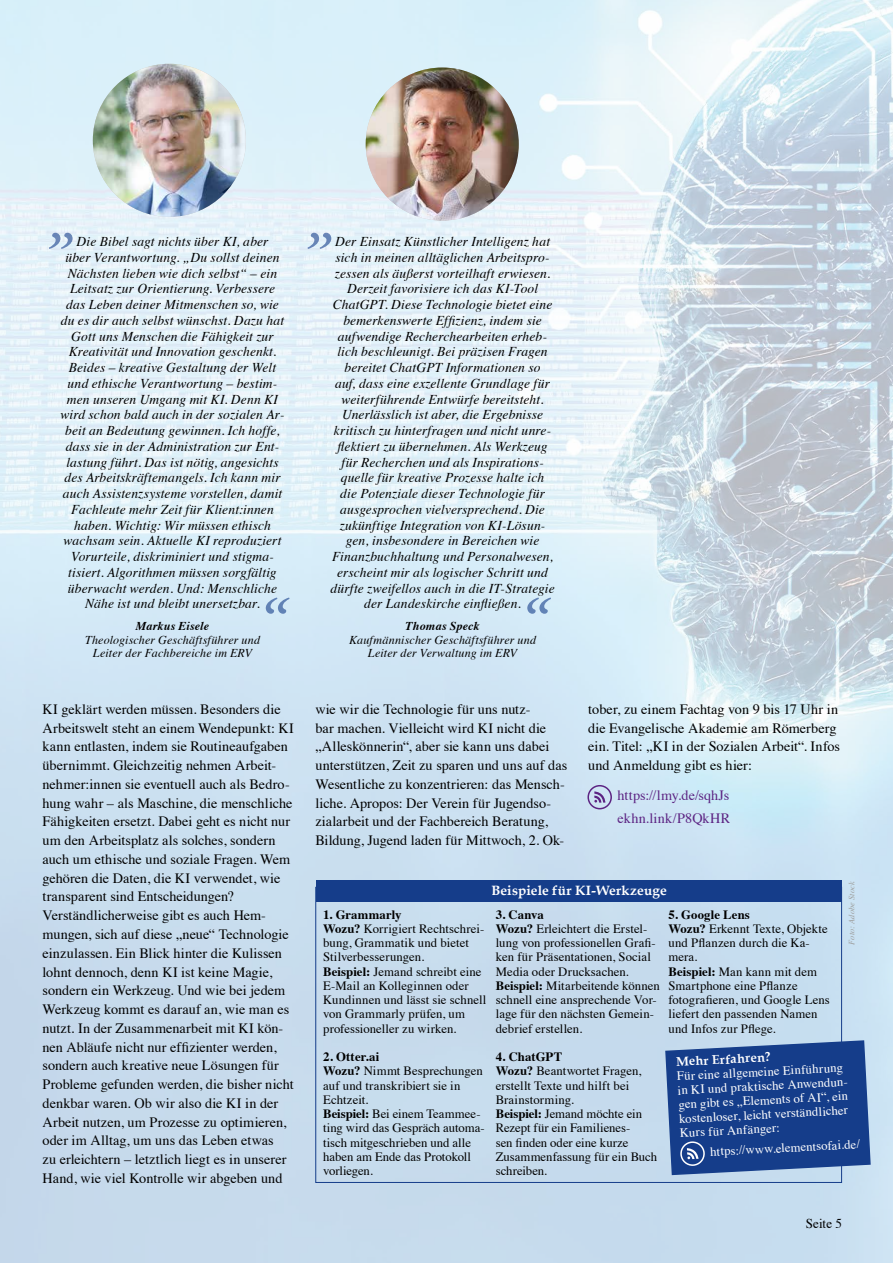
<style>
.page{position:relative;width:893px;height:1263px;background:#fff}
.page>*{position:absolute;margin:0;border:0;box-sizing:border-box;transform-origin:0 0}
.t1{font:14.25px/18.8px "Times";color:#000}
.t2{font:14.25px/23px "Times";letter-spacing:.01em;color:#5c2483}
.t3{font:italic 13.5px/15.8px "Times";letter-spacing:.01em;color:#000;text-align:center}
.t4{font:700 13.5px "Book Antiqua";letter-spacing:.01em;color:#fff}
.t5{font:13.5px "Times";color:#000}
.t6{font:12.75px/14.2px "Times";letter-spacing:.005em;color:#000}
.t7{font:12.75px/14.2px "Times";color:#fff}
.t8{font:700 12.75px "Book Antiqua";color:#fff}
.t9{font:italic 12px/13.5px "Times";letter-spacing:.015em;color:#000;text-align:center}
.t10{font:italic 700 12px "Times";letter-spacing:.015em;color:#000}
.t11{font:italic 8.25px "Times";letter-spacing:.02em;color:#9d9d9c}
.s1{font-weight:700}
</style>
<div class="page">
<img style="left:0;top:0;width:893px;height:1263px">
<img style="left:366px;top:68px;width:153px;height:153px;border-radius:77px">
<svg style="left:527px;top:597px;width:24px;height:17px"></svg>
<svg style="left:266px;top:597px;width:24px;height:17px"></svg>
<img style="left:93px;top:64px;width:153px;height:153px;border-radius:77px">
<div style="left:316px;top:880px;width:526px;height:22px;background:#153d8a"></div>
<svg style="left:664px;top:1039px;width:207px;height:137px;background:#2c5297"></svg>
<svg style="left:307px;top:233px;width:24px;height:16px"></svg>
<svg style="left:49px;top:233px;width:24px;height:16px"></svg>
<div style="left:587px;top:785px;width:25px;height:24px;border:2px solid #5c2483;border-radius:50%"></div>
<svg style="left:592px;top:790px;width:15px;height:15px"></svg>
<p class="t3" style="left:61px;top:233px;width:225px">Die Bibel sagt nichts über KI, aber<br>über Verantwortung. „Du sollst deinen Nächsten lieben wie dich selbst“ – ein Leitsatz zur Orientierung. Verbessere das Leben deiner Mitmenschen so, wie du es dir auch selbst wünschst. Dazu hat Gott uns Menschen die Fähigkeit zur Kreativität und Innovation geschenkt.<br>Beides – kreative Gestaltung der Welt und ethische Verantwortung – bestim&shy;men unseren Umgang mit KI. Denn KI wird schon bald auch in der sozialen Ar&shy;beit an Bedeutung gewinnen. Ich hoffe, dass sie in der Administration zur Ent&shy;lastung führt. Das ist nötig, angesichts des Arbeitskräftemangels. Ich kann mir auch Assistenzsysteme vorstellen, damit Fachleute mehr Zeit für Klient:innen haben. Wichtig: Wir müssen ethisch wachsam sein. Aktuelle KI reproduziert Vorurteile, diskriminiert und stigma&shy;tisiert. Algorithmen müssen sorgfältig überwacht werden. Und: Menschliche Nähe ist und bleibt unersetzbar.</p>
<p class="t10" style="left:136px;top:615px;width:75px">Markus Eisele</p>
<p class="t9" style="left:85px;top:632px;width:176px">Theologischer Geschäftsführer und<br>Leiter der Fachbereiche im ERV</p>
<p class="t1" style="left:43px;top:698px;width:253px">KI geklärt werden müssen. Besonders die Arbeitswelt steht an einem Wendepunkt: KI kann entlasten, indem sie Routineaufgaben übernimmt. Gleichzeitig nehmen Arbeit&shy;nehmer:innen sie eventuell auch als Bedro&shy;hung wahr – als Maschine, die menschliche Fähigkeiten ersetzt. Dabei geht es nicht nur um den Arbeitsplatz als solches, sondern auch um ethische und soziale Fragen. Wem gehören die Daten, die KI verwendet, wie transparent sind Entscheidungen?<br>Verständlicherweise gibt es auch Hem&shy;mungen, sich auf diese „neue“ Technologie einzulassen. Ein Blick hinter die Kulissen lohnt dennoch, denn KI ist keine Magie, sondern ein Werkzeug. Und wie bei jedem Werkzeug kommt es darauf an, wie man es nutzt. In der Zusammenarbeit mit KI kön&shy;nen Abläufe nicht nur effizienter werden, sondern auch kreative neue Lösungen für Probleme gefunden werden, die bisher nicht denkbar waren. Ob wir also die KI in der Arbeit nutzen, um Prozesse zu optimieren, oder im Alltag, um uns das Leben etwas<br>zu erleichtern – letztlich liegt es in unserer Hand, wie viel Kontrolle wir abgeben und</p>
<p class="t3" style="left:330px;top:233px;width:226px">Der Einsatz Künstlicher Intelligenz hat sich in meinen alltäglichen Arbeitspro&shy;zessen als äußerst vorteilhaft erwiesen.<br>Derzeit favorisiere ich das KI-Tool ChatGPT. Diese Technologie bietet eine bemerkenswerte Effizienz, indem sie aufwendige Recherchearbeiten erheb&shy;lich beschleunigt. Bei präzisen Fragen bereitet ChatGPT Informationen so<br>auf, dass eine exzellente Grundlage für weiterführende Entwürfe bereitsteht.<br>Unerlässlich ist aber, die Ergebnisse kritisch zu hinterfragen und nicht unre&shy;flektiert zu übernehmen. Als Werkzeug für Recherchen und als Inspirations&shy;quelle für kreative Prozesse halte ich<br>die Potenziale dieser Technologie für ausgesprochen vielversprechend. Die zukünftige Integration von KI-Lösun&shy;gen, insbesondere in Bereichen wie Finanzbuchhaltung und Personalwesen, erscheint mir als logischer Schritt und dürfte zweifellos auch in die IT-Strategie der Landeskirche einfließen.</p>
<p class="t10" style="left:406px;top:615px;width:76px">Thomas Speck</p>
<p class="t9" style="left:349px;top:632px;width:189px">Kaufmännischer Geschäftsführer und<br>Leiter der Verwaltung im ERV</p>
<p class="t1" style="left:315px;top:698px;width:253px">wie wir die Technologie für uns nutz-<br>bar machen. Vielleicht wird KI nicht die „Alleskönnerin“, aber sie kann uns dabei unterstützen, Zeit zu sparen und uns auf das Wesentliche zu konzentrieren: das Mensch&shy;liche. Apropos: Der Verein für Jugendso&shy;zialarbeit und der Fachbereich Beratung, Bildung, Jugend laden für Mittwoch, 2. Ok-</p>
<p class="t1" style="left:588px;top:698px;width:253px">tober, zu einem Fachtag von 9 bis 17 Uhr in die Evangelische Akademie am Römerberg ein. Titel: „KI in der Sozialen Arbeit“. Infos und Anmeldung gibt es hier:</p>
<p class="t2" style="left:618px;top:783px;width:114px">https://lmy.de/sqhJs ekhn.link/P8QkHR</p>
<p class="t11" style="left:845px;top:944px;width:65px;rotate:-90deg">Foto: Adobe Stock</p>
<p class="t4" style="left:491px;top:882px;width:177px">Beispiele für KI-Werkzeuge</p>
<p class="t6" style="left:323px;top:906px;width:165px"><span class="s1">1. Grammarly<br>Wozu?</span> Korrigiert Rechtschrei&shy;bung, Grammatik und bietet<br>Stilverbesserungen.<br><span class="s1">Beispiel:</span> Jemand schreibt eine<br>E-Mail an Kolleginnen oder<br>Kundinnen und lässt sie schnell von Grammarly prüfen, um professioneller zu wirken.</p>
<p class="t6" style="left:323px;top:1048px;width:163px"><span class="s1">2. Otter.ai<br>Wozu?</span> Nimmt Besprechungen auf und transkribiert sie in<br>Echtzeit.<br><span class="s1">Beispiel:</span> Bei einem Teammee&shy;ting wird das Gespräch automa&shy;tisch mitgeschrieben und alle haben am Ende das Protokoll vorliegen.</p>
<p class="t6" style="left:496px;top:906px;width:166px"><span class="s1">3. Canva<br>Wozu?</span> Erleichtert die Erstel&shy;lung von professionellen Grafi&shy;ken für Präsentationen, Social<br>Media oder Drucksachen.<br><span class="s1">Beispiel:</span> Mitarbeitende können schnell eine ansprechende Vor&shy;lage für den nächsten Gemein&shy;debrief erstellen.</p>
<p class="t6" style="left:496px;top:1049px;width:163px"><span class="s1">4. ChatGPT<br>Wozu?</span> Beantwortet Fragen, erstellt Texte und hilft bei<br>Brainstorming.<br><span class="s1">Beispiel:</span> Jemand möchte ein<br>Rezept für ein Familienes-<br>sen finden oder eine kurze<br>Zusammenfassung für ein Buch schreiben.</p>
<p class="t6" style="left:668px;top:906px;width:163px"><span class="s1">5. Google Lens<br>Wozu?</span> Erkennt Texte, Objekte und Pflanzen durch die Ka&shy;mera.<br><span class="s1">Beispiel:</span> Man kann mit dem<br>Smartphone eine Pflanze fotografieren, und Google Lens liefert den passenden Namen und Infos zur Pflege.</p>
<p class="t8" style="left:676px;top:1054px;width:96px;rotate:-3deg">Mehr Erfahren?</p>
<p class="t7" style="left:677px;top:1068px;width:174px;rotate:-3deg">Für eine allgemeine Einführung in KI und praktische Anwendun&shy;gen gibt es „Elements of AI“, ein kostenloser, leicht verständlicher<br>Kurs für Anfänger:</p>
<p class="t7" style="left:710px;top:1143px;width:151px;rotate:-3deg">https://www.elementsofai.de/</p>
<p class="t5" style="left:806px;top:1211px;width:37px">Seite 5</p>
</div>
